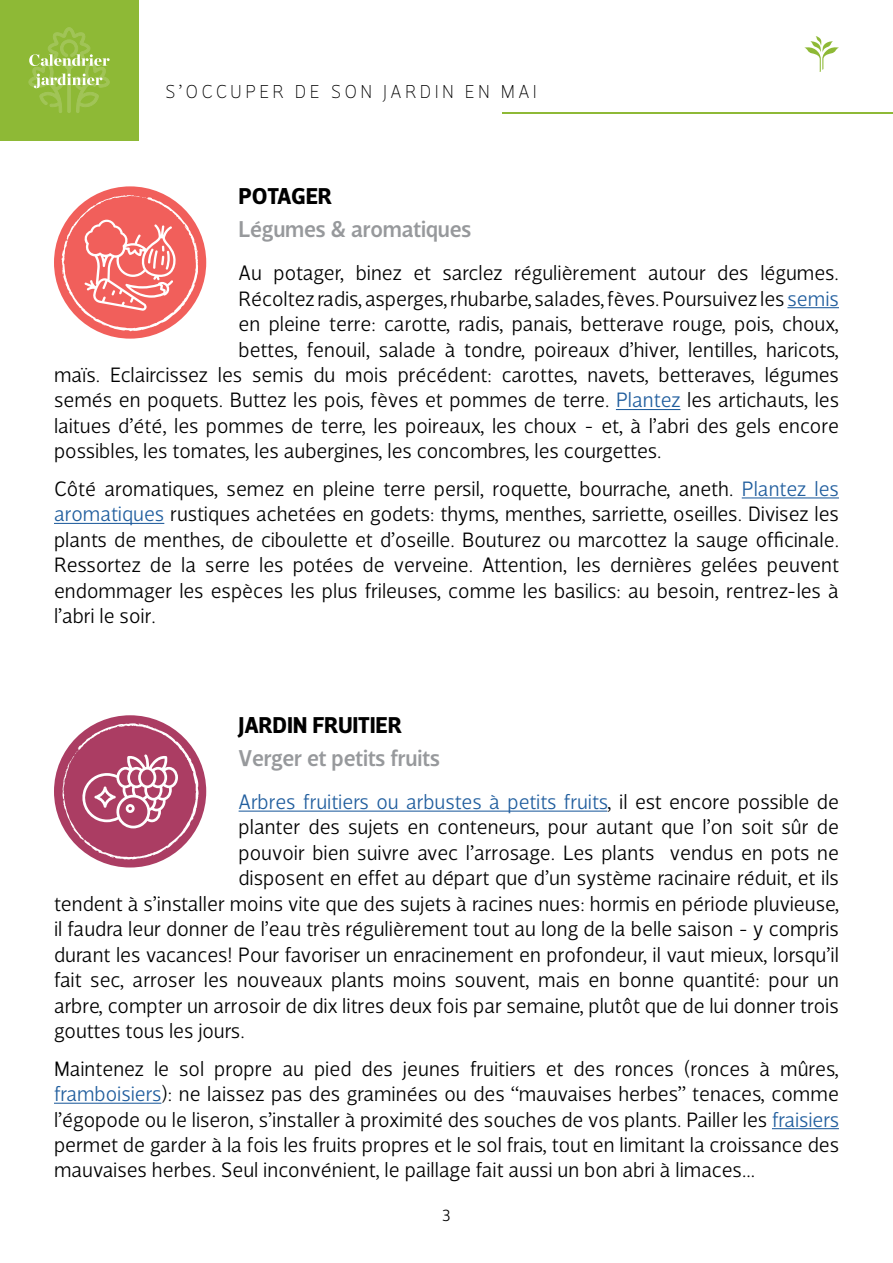
<style>
.page{position:relative;width:893px;height:1263px;background:#fff}
.page>*{position:absolute;margin:0;border:0;box-sizing:border-box;transform-origin:0 0}
.t1{font:500 23.4px "Velino Sans";letter-spacing:-.01em;color:#97999c}
.t2{font:700 23.4px "Velino Sans";letter-spacing:-.01em;color:#000}
.t3{font:300 21.15px/25.5px "Velino Sans";color:#000;text-align:justify}
.t4{font:300 21.15px "Velino Sans";color:#215e9e}
.t5{font:100 19.05px "Velino Sans";letter-spacing:.175em;color:#000}
.t6{font:300 16.5px "Velino Sans";color:#000}
.s1{color:#215e9e}
.s2{color:#000}
</style>
<div class="page">
<div style="left:0;top:0;width:138px;height:141px;background:#8eb936"></div>
<hr style="left:502px;top:112px;width:391px;height:1px;background:#8eb936">
<svg style="left:804px;top:36px;width:35px;height:36px"></svg>
<svg style="left:28px;top:27px;width:82px;height:86px"></svg>
<hr style="left:787px;top:307px;width:52px;height:1px;background:#215e9e">
<hr style="left:616px;top:409px;width:64px;height:1px;background:#215e9e">
<hr style="left:742px;top:497px;width:97px;height:1px;background:#215e9e">
<hr style="left:54px;top:523px;width:110px;height:1px;background:#215e9e">
<hr style="left:239px;top:810px;width:368px;height:2px;background:#215e9e">
<hr style="left:54px;top:1103px;width:107px;height:1px;background:#215e9e">
<hr style="left:772px;top:1128px;width:67px;height:1px;background:#215e9e">
<div style="left:54px;top:186px;width:152px;height:153px;background:#f15f5b;border-radius:50%"></div>
<svg style="left:61px;top:195px;width:137px;height:136px"></svg>
<div style="left:54px;top:715px;width:152px;height:152px;background:#ab3d63;border-radius:50%"></div>
<svg style="left:62px;top:723px;width:137px;height:137px"></svg>
<p class="t5" style="left:165px;top:81px;width:373px">S’OCCUPER DE SON JARDIN EN MAI</p>
<p class="t2" style="left:239px;top:181px;width:95px">POTAGER</p>
<p class="t1" style="left:239px;top:214px;width:234px">Légumes &amp; aromatiques</p>
<p class="t3" style="left:239px;top:260px;width:602px">Au potager, binez et sarclez régulièrement autour des légumes.</p>
<p class="t3" style="left:239px;top:286px;width:602px">Récoltez radis, asperges, rhubarbe, salades, fèves. Poursuivez les <span class="s1">semis</span></p>
<p class="t3" style="left:239px;top:311px;width:602px">en pleine terre: carotte, radis, panais, betterave rouge, pois, choux,</p>
<p class="t3" style="left:239px;top:337px;width:602px">bettes, fenouil, salade à tondre, poireaux d’hiver, lentilles, haricots,</p>
<p class="t3" style="left:54px;top:362px;width:786px">maïs. Eclaircissez les semis du mois précédent: carottes, navets, betteraves, légumes</p>
<p class="t3" style="left:54px;top:388px;width:787px">semés en poquets. Buttez les pois, fèves et pommes de terre. <span class="s1">Plantez</span> les artichauts, les</p>
<p class="t3" style="left:54px;top:413px;width:786px">laitues d’été, les pommes de terre, les poireaux, les choux - et, à l’abri des gels encore</p>
<p class="t3" style="left:54px;top:439px;width:609px">possibles, les tomates, les aubergines, les concombres, les courgettes.</p>
<p class="t3" style="left:54px;top:476px;width:786px">Côté aromatiques, semez en pleine terre persil, roquette, bourrache, aneth. <span class="s1">Plantez les aromatiques</span> rustiques achetées en godets: thyms, menthes, sarriette, oseilles. Divisez les plants de menthes, de ciboulette et d’oseille. Bouturez ou marcottez la sauge officinale.<br>Ressortez de la serre les potées de verveine. Attention, les dernières gelées peuvent endommager les espèces les plus frileuses, comme les basilics: au besoin, rentrez-les à l’abri le soir.</p>
<p class="t2" style="left:239px;top:710px;width:165px">JARDIN FRUITIER</p>
<p class="t1" style="left:239px;top:743px;width:203px">Verger et petits fruits</p>
<p class="t4" style="left:239px;top:789px;width:602px">Arbres fruitiers ou arbustes à petits fruits<span class="s2">, il est encore possible de</span></p>
<p class="t3" style="left:239px;top:815px;width:602px">planter des sujets en conteneurs, pour autant que l’on soit sûr de</p>
<p class="t3" style="left:239px;top:840px;width:602px">pouvoir bien suivre avec l’arrosage. Les plants vendus en pots ne</p>
<p class="t3" style="left:239px;top:865px;width:602px">disposent en effet au départ que d’un système racinaire réduit, et ils</p>
<p class="t3" style="left:54px;top:891px;width:786px">tendent à s’installer moins vite que des sujets à racines nues: hormis en période pluvieuse,</p>
<p class="t3" style="left:54px;top:916px;width:786px">il faudra leur donner de l’eau très régulièrement tout au long de la belle saison - y compris</p>
<p class="t3" style="left:54px;top:942px;width:786px">durant les vacances! Pour favoriser un enracinement en profondeur, il vaut mieux, lorsqu’il</p>
<p class="t3" style="left:54px;top:967px;width:786px">fait sec, arroser les nouveaux plants moins souvent, mais en bonne quantité: pour un</p>
<p class="t3" style="left:54px;top:993px;width:786px">arbre, compter un arrosoir de dix litres deux fois par semaine, plutôt que de lui donner trois</p>
<p class="t3" style="left:54px;top:1018px;width:192px">gouttes tous les jours.</p>
<p class="t3" style="left:54px;top:1056px;width:787px">Maintenez le sol propre au pied des jeunes fruitiers et des ronces (ronces à mûres, <span class="s1">framboisiers</span>): ne laissez pas des graminées ou des “mauvaises herbes” tenaces, comme l’égopode ou le liseron, s’installer à proximité des souches de vos plants. Pailler les <span class="s1">fraisiers </span>permet de garder à la fois les fruits propres et le sol frais, tout en limitant la croissance des mauvaises herbes. Seul inconvénient, le paillage fait aussi un bon abri à limaces...</p>
<p class="t6" style="left:442px;top:1206px;width:10px">3</p>
</div>
